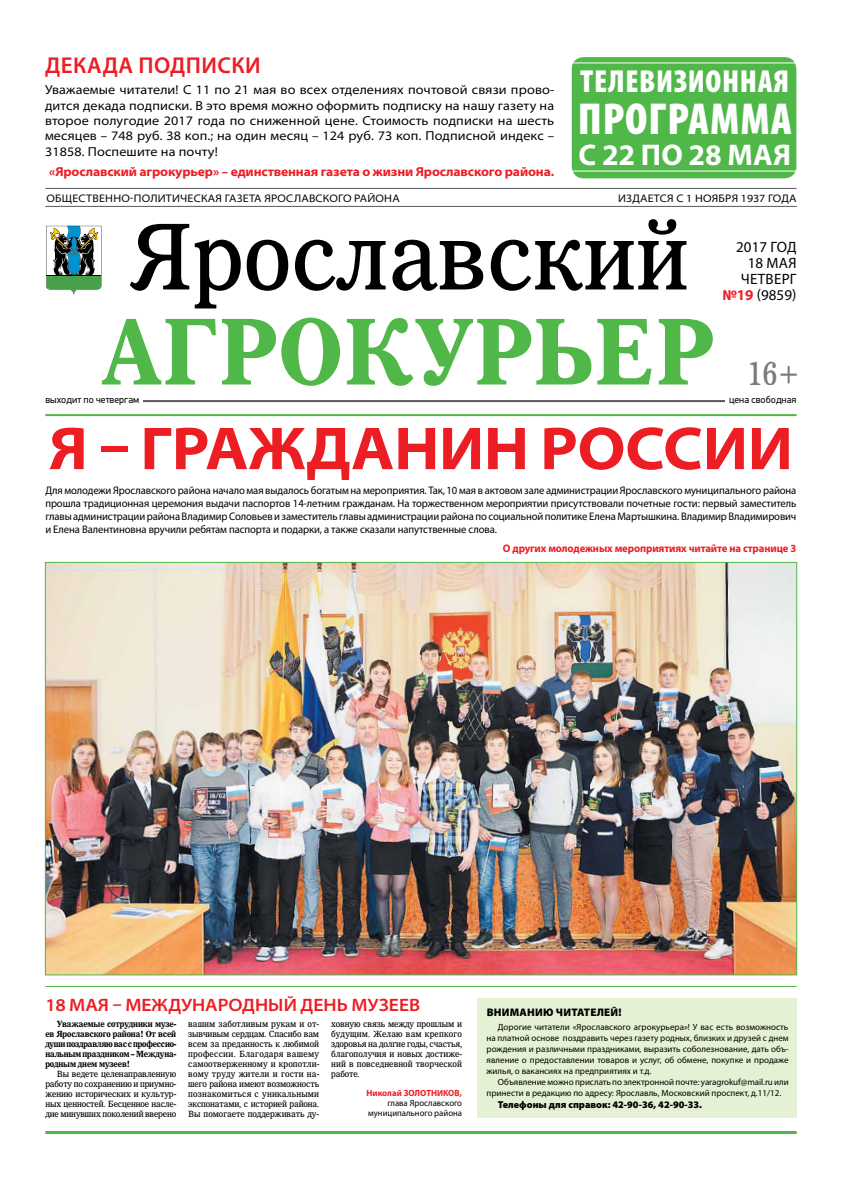
<style>
.page{position:relative;width:842px;height:1191px;background:#fff}
.page>*{position:absolute;margin:0;border:0;box-sizing:border-box;transform-origin:0 0}
.t1{font:95px "IZ Premium";color:#000;scale:.95 1}
.t2{font:700 95px "IZ Premium";letter-spacing:.065em;color:#50b848;scale:.95 1}
.t3{font:700 semi-expanded 61px "Myriad Pro";letter-spacing:-.005em;color:#ed1d24}
.t4{font:900 condensed 45px "Myriad Pro";letter-spacing:.02em;color:#fff}
.t5{font:33.1px "IZ Premium";color:#58595b;scale:.95 1}
.t6{font:900 condensed 32px "Myriad Pro";letter-spacing:.03em;color:#fff}
.t7{font:700 30px "Myriad Pro";color:#fff}
.t8{font:600 23px "Myriad Pro";letter-spacing:.02em;color:#ed1d24}
.t9{font:600 semi-expanded 18px "Myriad Pro";color:#ed1d24}
.t10{font:15px/16px "Myriad Pro";color:#000;text-align:right}
.t11{font:semi-expanded 13px/15.4px "Myriad Pro";letter-spacing:.01em;color:#000;text-align:justify}
.t12{font:700 semi-expanded 13px "Myriad Pro";letter-spacing:-.01em;color:#ed1d24}
.t13{font:11px/13px "Myriad Pro";letter-spacing:-.01em;color:#000;text-align:justify}
.t14{font:semi-expanded 11px "Myriad Pro";letter-spacing:.02em;color:#000}
.t15{font:700 11px "Myriad Pro";letter-spacing:-.01em;color:#ed1d24}
.t16{font:900 11px "Myriad Pro";letter-spacing:.02em;color:#000}
.t17{font:900 10px "Myriad Pro";color:#000}
.t18{font:10px "PF Din Text Pro";color:#000}
.t19{font:9px/10px "IZ Premium";letter-spacing:-.015em;color:#000;text-align:justify;scale:.94 1}
.t20{font:9px/11px "Myriad Pro";color:#000;text-align:right}
.t21{font:700 9px/10px "IZ Premium";letter-spacing:-.015em;color:#000;text-align:justify;scale:.94 1}
.t22{font:700 9px "Myriad Pro";color:#ed1d24}
.s1{font-weight:700;color:#ed1d24}
</style>
<div class="page">
<div style="left:477px;top:998px;width:320px;height:119px;background:#e5f1d4"></div>
<div style="left:572px;top:57px;width:224px;height:121px;background:#50b848;border-radius:12px"></div>
<div style="left:569px;top:62px;width:231px;height:109px;border:1px solid #fff"></div>
<hr style="left:143px;top:400px;width:654px;height:2px;background:#58595b">
<hr style="left:45px;top:188px;width:752px;height:1px;background:#58595b">
<hr style="left:45px;top:206px;width:752px;height:1px;background:#58595b">
<div style="left:725px;top:393px;width:71px;height:16px;background:#fff"></div>
<svg style="left:46px;top:226px;width:55px;height:69px"></svg>
<hr style="left:45px;top:414px;width:752px;height:2px;background:#50b848">
<hr style="left:45px;top:1131px;width:752px;height:3px;background:#50b848">
<img style="left:47px;top:564px;width:748px;height:409px">
<hr style="left:45px;top:986px;width:752px;height:1px;background:#50b848">
<h3 class="t8" style="left:45px;top:51px;width:217px">Декада подписки</h3>
<p class="t11" style="left:45px;top:82px;width:511px">Уважаемые читатели! С 11 по 21 мая во всех отделениях почтовой связи прово&shy;дится декада подписки. В это время можно оформить подписку на нашу газету на второе полугодие 2017 года по сниженной цене. Стоимость подписки на шесть месяцев – 748 руб. 38 коп.; на один месяц – 124 руб. 73 коп. Подписной индекс – 31858. Поспешите на почту!</p>
<h3 class="t12" style="left:49px;top:164px;width:506px">«Ярославский агрокурьер» – единственная газета о жизни Ярославского района.</h3>
<h3 class="t6" style="left:580px;top:64px;width:210px">Телевизионная</h3>
<h3 class="t4" style="left:578px;top:94px;width:215px">ПРОГРАММА</h3>
<h3 class="t7" style="left:578px;top:135px;width:214px">с 22 по 28 МАЯ</h3>
<p class="t14" style="left:46px;top:192px;width:240px">общественно-политическая газета ЯРОСЛАВСКОГО</p>
<p class="t14" style="left:354px;top:192px;width:31px">РАЙОНА</p>
<p class="t14" style="left:618px;top:192px;width:180px">издается с 1 ноября 1937 года</p>
<h1 class="t1" style="left:128px;top:201px;width:591px">Ярославский</h1>
<h1 class="t2" style="left:102px;top:296px;width:648px">Агрокурьер</h1>
<p class="t18" style="left:45px;top:394px;width:96px">выходит по четвергам</p>
<h3 class="t10" style="left:722px;top:239px;width:76px">2017 ГОД<br>18 МАЯ четверг <span class="s1">№19</span> (9859)</h3>
<h3 class="t5" style="left:747px;top:354px;width:57px">16+</h3>
<p class="t18" style="left:729px;top:394px;width:69px">цена свободная</p>
<h2 class="t3" style="left:49px;top:414px;width:746px">Я – гражданин России</h2>
<p class="t13" style="left:45px;top:483px;width:753px">Для молодежи Ярославского района начало мая выдалось богатым на мероприятия. Так, 10 мая в актовом зале администрации Ярославского муниципального района прошла традиционная церемония выдачи паспортов 14-летним гражданам. На торжественном мероприятии присутствовали почетные гости: первый заместитель главы администрации района Владимир Соловьев и заместитель главы администрации района по социальной политике Елена Мартышкина. Владимир Владимирович и Елена Валентиновна вручили ребятам паспорта и подарки, а также сказали напутственные слова.</p>
<p class="t15" style="left:503px;top:540px;width:295px">О других молодежных мероприятиях читайте на странице 3</p>
<h3 class="t9" style="left:45px;top:994px;width:376px">18 мая – Международный день музеев</h3>
<p class="t21" style="left:45px;top:1019px;width:141px;text-indent:11px">Уважаемые сотрудники музе&shy;ев Ярославского района! От всей души поздравляю вас с профессио&shy;нальным праздником – Междуна&shy;родным днем музеев!</p>
<p class="t19" style="left:45px;top:1069px;width:141px;text-indent:11px">Вы ведете целенаправленную работу по сохранению и приумно&shy;жению исторических и культур&shy;ных ценностей. Бесценное насле&shy;дие минувших поколений вверено</p>
<p class="t19" style="left:188px;top:1019px;width:141px">вашим заботливым рукам и от&shy;зывчивым сердцам. Спасибо вам всем за преданность к любимой профессии. Благодаря вашему самоотверженному и кропотли&shy;вому труду жители и гости на&shy;шего района имеют возможность познакомиться с уникальными экспонатами, с историей района.<br>Вы помогаете поддерживать ду-</p>
<p class="t19" style="left:331px;top:1019px;width:141px">ховную связь между прошлым и будущим. Желаю вам крепкого здоровья на долгие годы, счастья, благополучия и новых достиже&shy;ний в повседневной творческой работе.</p>
<p class="t22" style="left:366px;top:1086px;width:97px">Николай ЗОЛОТНИКОВ,</p>
<p class="t20" style="left:368px;top:1097px;width:95px;line-height:10px">глава Ярославского муниципального района</p>
<p class="t16" style="left:487px;top:1005px;width:136px">Вниманию читателей!</p>
<p class="t20" style="left:487px;top:1021px;width:304px;text-align:justify;text-indent:11px">Дорогие читатели «Ярославского агрокурьера»! У вас есть возможность на платной основе поздравить через газету родных, близких и друзей с днем рождения и различными праздниками, выразить соболезнование, дать объ&shy;явление о предоставлении товаров и услуг, об обмене, покупке и продаже жилья, о вакансиях на предприятиях и т.д.</p>
<p class="t20" style="left:487px;top:1076px;width:304px;text-align:left;text-indent:11px">Объявление можно прислать по электронной почте: yaragrokuf@mail.ru или принести в редакцию по адресу: Ярославль, Московский проспект, д.11/12.</p>
<p class="t17" style="left:498px;top:1099px;width:206px">Телефоны для справок: 42-90-36, 42-90-33.</p>
</div>
